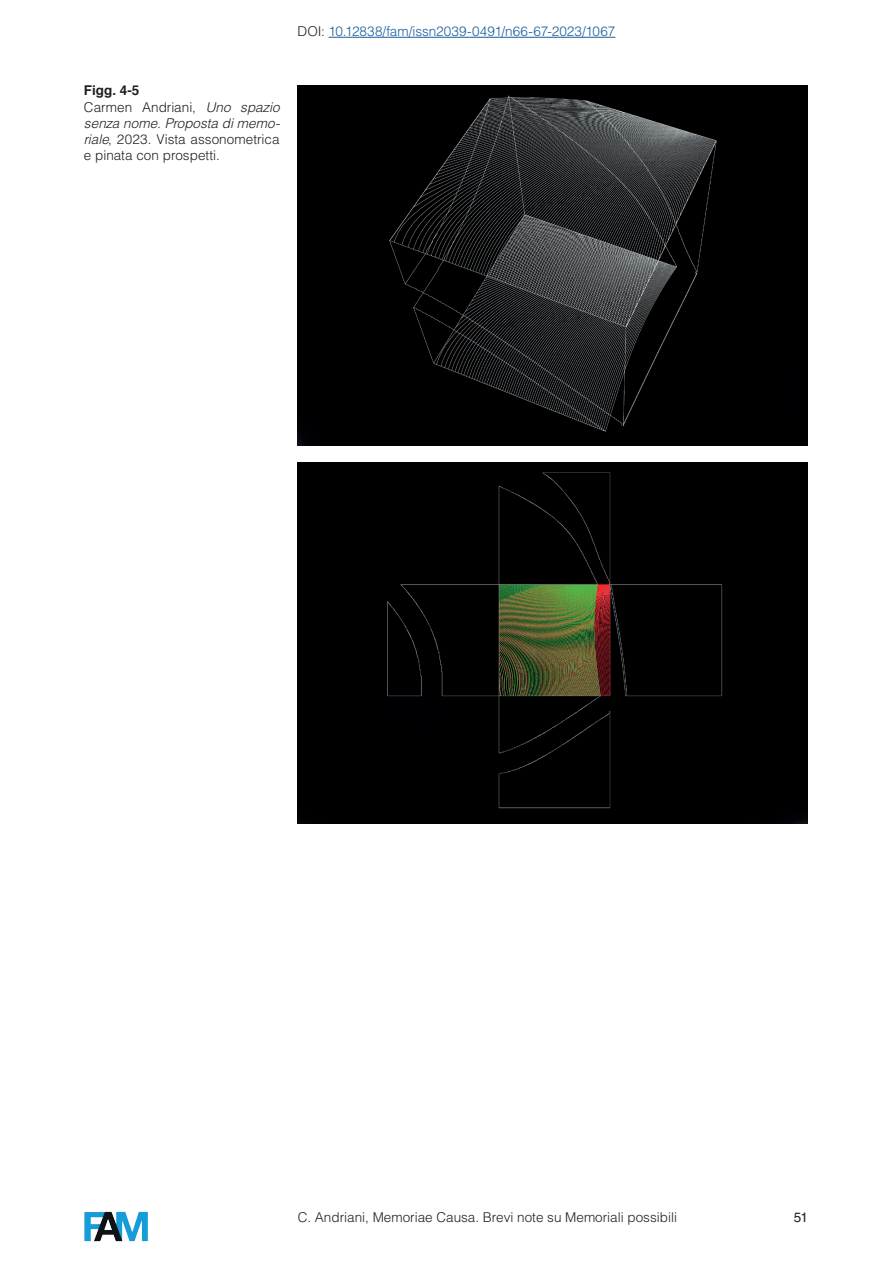
<style>
.page{position:relative;width:893px;height:1263px;background:#fff}
.page>*{position:absolute;margin:0;border:0;box-sizing:border-box;transform-origin:0 0}
.t1{font:300 13.5px/16.2px "Helvetica LT Std";color:#231f20;text-align:justify}
.t2{font:300 13.5px "Helvetica LT Std";color:#175d9e}
.t3{font:700 13.5px "Helvetica";color:#231f20}
.t4{font:13.5px "Helvetica LT Std";color:#231f20}
.s1{color:#231f20}
.s2{font-style:italic}
</style>
<div class="page">
<img style="left:298px;top:85px;width:510px;height:361px">
<img style="left:298px;top:462px;width:510px;height:361px">
<hr style="left:329px;top:37px;width:286px;height:1px;background:#175d9e">
<img style="left:84px;top:1211px;width:64px;height:31px">
<p class="t2" style="left:298px;top:23px;width:319px"><span class="s1">DOI:</span> 10.12838/fam/issn2039-0491/n66-67-2023/1067</p>
<p class="t3" style="left:84px;top:82px;width:57px">Figg. 4-5</p>
<p class="t1" style="left:84px;top:99px;width:197px">Carmen Andriani, <span class="s2">Uno spazio senza nome. Proposta di memo&shy;riale</span>, 2023. Vista assonometrica e pinata con prospetti.</p>
<p class="t1" style="left:298px;top:1208px;width:381px">C. Andriani, Memoriae Causa. Brevi note su Memoriali possibili</p>
<p class="t4" style="left:794px;top:1209px;width:16px">51</p>
</div>
